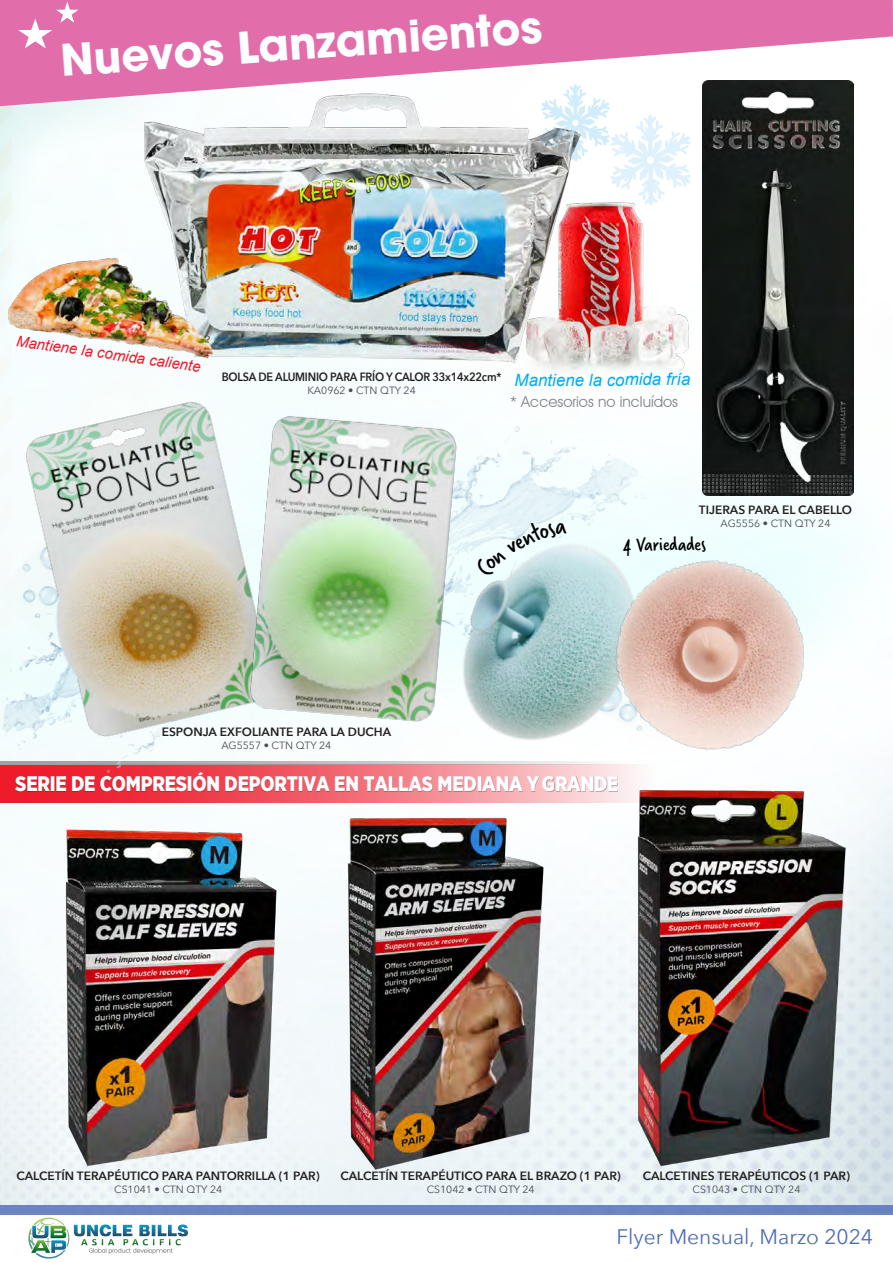
<style>
.page{position:relative;width:893px;height:1263px;background:#fff}
.page>*{position:absolute;margin:0;border:0;box-sizing:border-box;transform-origin:0 0}
.t1{font:700 43.5px "Avant Garde LT";color:#fff}
.t2{font:900 21px "Gotham Narrow";letter-spacing:-.01em;color:#fff;scale:.95 1}
.t3{font:21px "Avenir Next";color:#506eb5}
.t4{font:20.25px "Verveine";color:#000}
.t5{font:italic 16.95px "Arial";color:#00aeef}
.t6{font:italic 15px "Arial";color:#ee1b2b}
.t7{font:15px "Avant Garde IT Cby BT";color:#808285}
.t8{font:600 12px "Avenir Next";color:#231f20}
.t9{font:600 12px "Avenir Next";letter-spacing:-.02em;color:#231f20;scale:.9 1}
.t10{font:10.5px "Avenir Next";color:#494c56}
</style>
<div class="page">
<img style="left:0;top:395px;width:893px;height:810px">
<div style="left:0;top:1205px;width:893px;height:9px;background:#6b85c0"></div>
<img style="left:74px;top:1224px;width:114px;height:13px">
<img style="left:92px;top:1239px;width:89px;height:6px">
<img style="left:28px;top:1218px;width:37px;height:30px">
<img style="left:32px;top:1226px;width:17px;height:12px">
<img style="left:51px;top:1226px;width:15px;height:12px">
<img style="left:31px;top:1240px;width:35px;height:13px">
<svg style="left:89px;top:1248px;width:84px;height:6px"></svg>
<svg style="left:0;top:0;width:893px;height:81px;fill:#e16eab"></svg>
<svg style="left:18px;top:2px;width:61px;height:46px"></svg>
<img style="left:48px;top:825px;width:238px;height:346px">
<img style="left:703px;top:81px;width:151px;height:414px">
<img style="left:308px;top:803px;width:265px;height:377px">
<img style="left:588px;top:803px;width:271px;height:382px">
<svg style="left:0;top:764px;width:893px;height:39px"></svg>
<hr style="left:0;top:761px;width:893px;height:3px;background:#9ea1a6">
<img style="left:494px;top:426px;width:90px;height:79px">
<img style="left:0;top:395px;width:307px;height:375px">
<img style="left:208px;top:395px;width:286px;height:354px">
<img style="left:437px;top:518px;width:133px;height:250px">
<img style="left:570px;top:512px;width:282px;height:282px">
<img style="left:0;top:80px;width:725px;height:315px">
<div style="left:15px;top:772px;width:603px;height:20px;background:#231f20;opacity:.38"></div>
<svg style="left:475px;top:522px;width:91px;height:56px"></svg>
<h1 class="t1" style="left:59px;top:32px;width:484px;rotate:-4deg">Nuevos Lanzamientos</h1>
<p class="t6" style="left:18px;top:331px;width:188px;rotate:8deg">Mantiene la comida caliente</p>
<p class="t9" style="left:222px;top:366px;width:312px">BOLSA DE ALUMINIO PARA FRÍO Y CALOR 33x14x22cm*</p>
<p class="t10" style="left:307px;top:382px;width:110px">KA0962 • CTN QTY 24</p>
<p class="t5" style="left:515px;top:369px;width:178px">Mantiene la comida fría</p>
<p class="t7" style="left:510px;top:393px;width:170px">* Accesorios no incluídos</p>
<p class="t8" style="left:699px;top:499px;width:155px">TIJERAS PARA EL CABELLO</p>
<p class="t10" style="left:720px;top:515px;width:111px">AG5556 • CTN QTY 24</p>
<p class="t4" style="left:624px;top:530px;width:84px">4 Variedades</p>
<p class="t8" style="left:162px;top:721px;width:231px">ESPONJA EXFOLIANTE PARA LA DUCHA</p>
<p class="t10" style="left:221px;top:737px;width:111px">AG5557 • CTN QTY 24</p>
<p class="t2" style="left:15px;top:769px;width:636px">SERIE DE COMPRESIÓN DEPORTIVA EN TALLAS MEDIANA Y GRANDE</p>
<p class="t8" style="left:17px;top:1166px;width:305px">CALCETÍN TERAPÉUTICO PARA PANTORRILLA (1 PAR)</p>
<p class="t10" style="left:114px;top:1181px;width:110px">CS1041 • CTN QTY 24</p>
<p class="t8" style="left:341px;top:1166px;width:282px">CALCETÍN TERAPÉUTICO PARA EL BRAZO (1 PAR)</p>
<p class="t10" style="left:427px;top:1181px;width:110px">CS1042 • CTN QTY 24</p>
<p class="t8" style="left:643px;top:1166px;width:209px">CALCETINES TERAPÉUTICOS (1 PAR)</p>
<p class="t10" style="left:692px;top:1181px;width:110px">CS1043 • CTN QTY 24</p>
<h2 class="t3" style="left:616px;top:1219px;width:258px">Flyer Mensual, Marzo 2024</h2>
</div>
